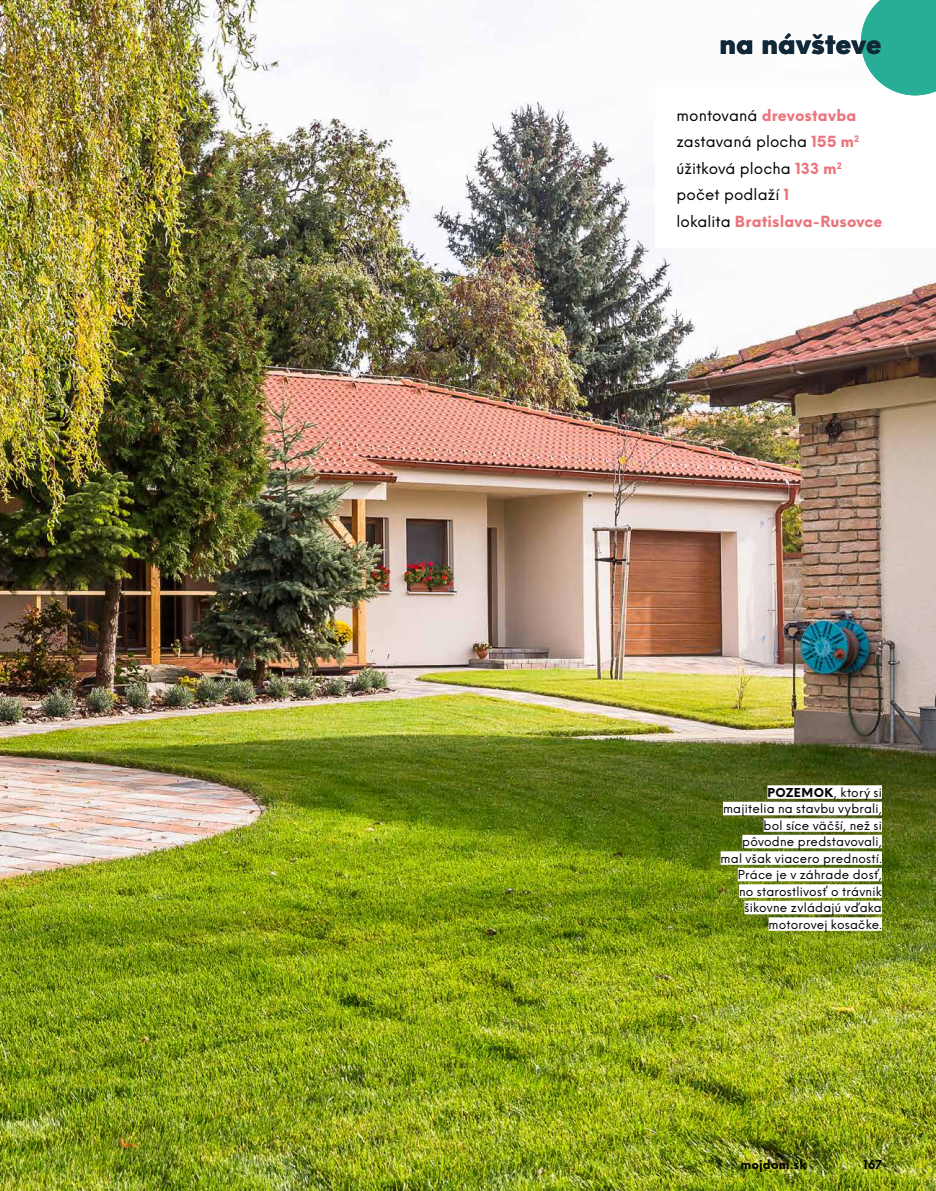
<style>
.page{position:relative;width:936px;height:1191px;background:#fff}
.page>*{position:absolute;margin:0;border:0;box-sizing:border-box;transform-origin:0 0}
.t1{font:900 27px "Neue Einstellung";color:#102837}
.t2{font:15px/26.5px "Neue Einstellung";letter-spacing:.01em;color:#000}
.t3{font:12px/16.5px "Neue Einstellung";letter-spacing:.015em;color:#000;text-align:right}
.t4{font:700 12px "Neue Einstellung";letter-spacing:.015em;color:#000}
.s1{font-weight:800;color:#ec747d}
.s2{font-weight:800}
</style>
<div class="page">
<img style="left:0;top:0;width:935px;height:1191px">
<div style="left:655px;top:87px;width:280px;height:161px;background:#fff"></div>
<div style="left:767px;top:785px;width:114px;height:13px;background:#fff"></div>
<div style="left:723px;top:801px;width:158px;height:14px;background:#fff"></div>
<div style="left:763px;top:818px;width:118px;height:13px;background:#fff"></div>
<div style="left:742px;top:834px;width:139px;height:14px;background:#fff"></div>
<div style="left:720px;top:851px;width:161px;height:13px;background:#fff"></div>
<div style="left:737px;top:867px;width:144px;height:14px;background:#fff"></div>
<div style="left:739px;top:884px;width:142px;height:13px;background:#fff"></div>
<div style="left:744px;top:900px;width:137px;height:14px;background:#fff"></div>
<div style="left:768px;top:917px;width:113px;height:13px;background:#fff"></div>
<svg style="left:861px;top:0;width:74px;height:95px;background:#41b7a2"></svg>
<h1 class="t1" style="left:719px;top:25px;width:164px">na návšteve</h1>
<p class="t2" style="left:676px;top:102px;width:208px">montovaná <span class="s1">drevostavba </span>zastavaná plocha <span class="s1">155 m</span><sup>2 </sup>úžitková plocha <span class="s1">133 m</span><sup>2 </sup>počet podlaží <span class="s1">1<br></span>lokalita <span class="s1">Bratislava-Rusovce</span></p>
<p class="t3" style="left:720px;top:784px;width:163px"><span class="s2">Pozemok</span>, ktorý si majitelia na stavbu vybrali, bol síce väčší, než si pôvodne predstavovali, mal však viacero predností.<br>Práce je v záhrade dosť, no starostlivosť o trávnik šikovne zvládajú vďaka motorovej kosačke.</p>
<p class="t4" style="left:740px;top:1155px;width:68px">mojdom.sk</p>
<p class="t4" style="left:863px;top:1155px;width:20px">167</p>
</div>
